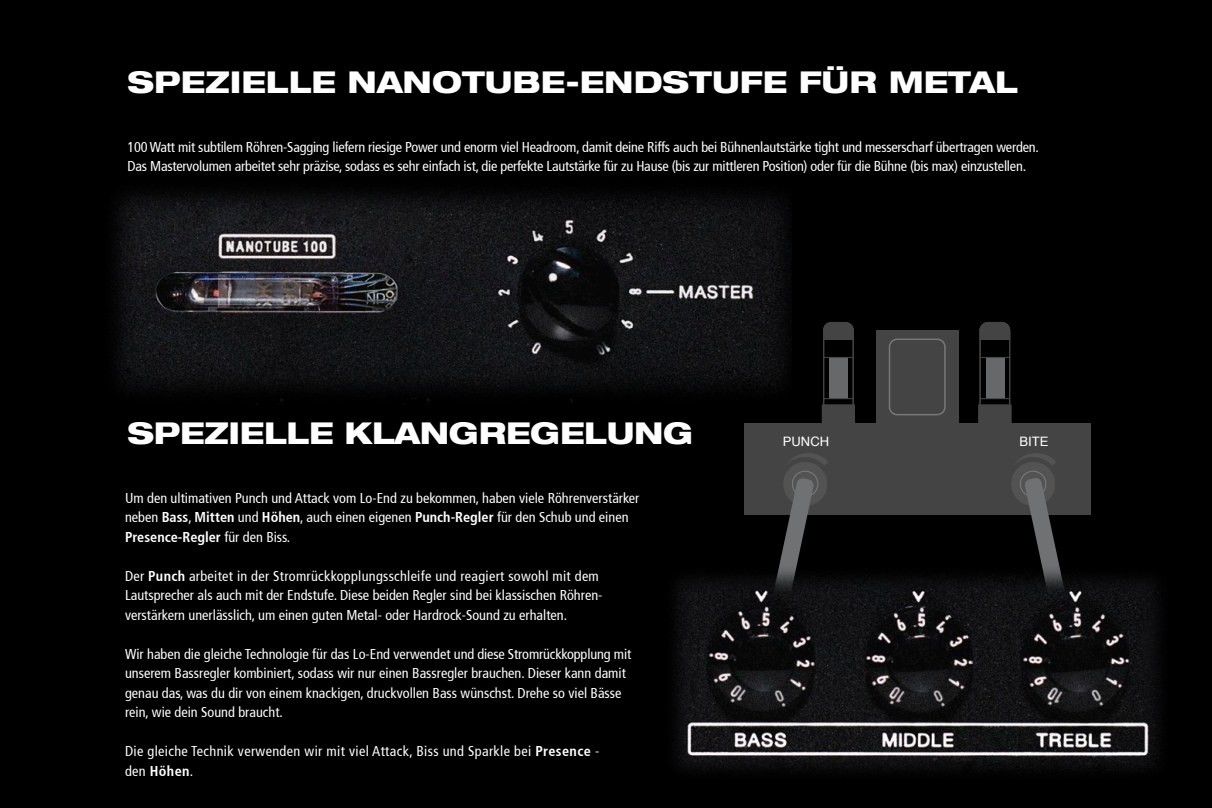
<style>
.page{position:relative;width:1212px;height:808px;background:#fff}
.page>*{position:absolute;margin:0;border:0;box-sizing:border-box;transform-origin:0 0}
.t1{font:800 expanded 30px "Helvetica 83";color:#fff}
.t2{font:condensed 14.25px/19.5px "Frutiger 57";color:#fff}
.t3{font:condensed 14.25px "Frutiger 57";letter-spacing:.02em;color:#fff}
.t4{font:condensed 14.25px "Frutiger 57";letter-spacing:.025em;color:#fff}
.t5{font:700 condensed 14.25px "Frutiger 67";letter-spacing:.025em;color:#fff}
.t6{font:12.9px "Helvetica";color:#fff}
.s1{font-family:"Frutiger 67";font-weight:700}
.s2{font-family:"Frutiger 57";font-weight:400}
</style>
<div class="page">
<div style="left:13px;top:0;width:1199px;height:808px;background:#000"></div>
<div style="left:0;top:0;width:13px;height:808px;background:#000"></div>
<div style="left:876px;top:331px;width:82px;height:92px;background:#444"></div>
<div style="left:889px;top:338px;width:57px;height:77px;border:2px solid #787878;border-radius:8px"></div>
<svg style="left:823px;top:322px;width:31px;height:18px"></svg>
<div style="left:829px;top:357px;width:19px;height:42px;background:#67686a"></div>
<svg style="left:825px;top:357px;width:27px;height:1px"></svg>
<svg style="left:825px;top:398px;width:27px;height:1px"></svg>
<div style="left:823px;top:322px;width:31px;height:91px;border:1px solid #444;border-radius:8px"></div>
<div style="left:822px;top:405px;width:33px;height:18px;background:#444"></div>
<svg style="left:979px;top:322px;width:31px;height:18px"></svg>
<div style="left:986px;top:357px;width:18px;height:42px;background:#67686a"></div>
<hr style="left:980px;top:357px;width:30px;height:1px;background:#444">
<hr style="left:980px;top:398px;width:30px;height:1px;background:#444">
<div style="left:979px;top:322px;width:31px;height:91px;border:1px solid #444;border-radius:8px"></div>
<div style="left:978px;top:405px;width:33px;height:18px;background:#444"></div>
<div style="left:744px;top:423px;width:346px;height:91px;background:#444"></div>
<svg style="left:764px;top:453px;width:66px;height:107px"></svg>
<svg style="left:1008px;top:453px;width:66px;height:107px"></svg>
<img style="left:569px;top:560px;width:643px;height:227px">
<img style="left:82px;top:182px;width:709px;height:222px">
<p class="t1" style="left:128px;top:63px;width:892px">SPEZIELLE NANOTUBE-ENDSTUFE FÜR METAL</p>
<p class="t2" style="left:128px;top:137px;width:913px">100 Watt mit subtilem Röhren-Sagging liefern riesige Power und enorm viel Headroom, damit deine Riffs auch bei Bühnenlautstärke tight und messerscharf übertragen werden.<br>Das Mastervolumen arbeitet sehr präzise, sodass es sehr einfach ist, die perfekte Lautstärke für zu Hause (bis zur mittleren Position) oder für die Bühne (bis max) einzustellen.</p>
<p class="t1" style="left:128px;top:414px;width:567px">SPEZIELLE KLANGREGELUNG</p>
<p class="t2" style="left:125px;top:488px;width:516px">Um den ultimativen Punch und Attack vom Lo-End zu bekommen, haben viele Röhrenverstärker neben <span class="s1">Bass</span>, <span class="s1">Mitten</span> und <span class="s1">Höhen</span>, auch einen eigenen <span class="s1">Punch-Regler</span> für den Schub und einen<br><span class="s1">Presence-Regler</span> für den Biss.</p>
<p class="t3" style="left:125px;top:567px;width:475px">Der <span class="s1">Punch</span> arbeitet in der Stromrückkopplungsschleife und reagiert sowohl mit dem</p>
<p class="t2" style="left:125px;top:585px;width:479px">Lautsprecher als auch mit der Endstufe. Diese beiden Regler sind bei klassischen Röhren-</p>
<p class="t2" style="left:125px;top:605px;width:444px">verstärkern unerlässlich, um einen guten Metal- oder Hardrock-Sound zu erhalten.</p>
<p class="t2" style="left:125px;top:644px;width:508px">Wir haben die gleiche Technologie für das Lo-End verwendet und diese Stromrückkopplung mit unserem Bassregler kombiniert, sodass wir nur einen Bassregler brauchen. Dieser kann damit genau das, was du dir von einem knackigen, druckvollen Bass wünschst. Drehe so viel Bässe rein, wie dein Sound braucht.</p>
<p class="t4" style="left:125px;top:743px;width:476px">Die gleiche Technik verwenden wir mit viel Attack, Biss und Sparkle bei <span class="s1">Presence</span> -</p>
<p class="t5" style="left:125px;top:762px;width:70px"><span class="s2">den</span> Höhen<span class="s2">.</span></p>
<p class="t6" style="left:783px;top:432px;width:48px">PUNCH</p>
<p class="t6" style="left:1019px;top:432px;width:30px">BITE</p>
</div>
